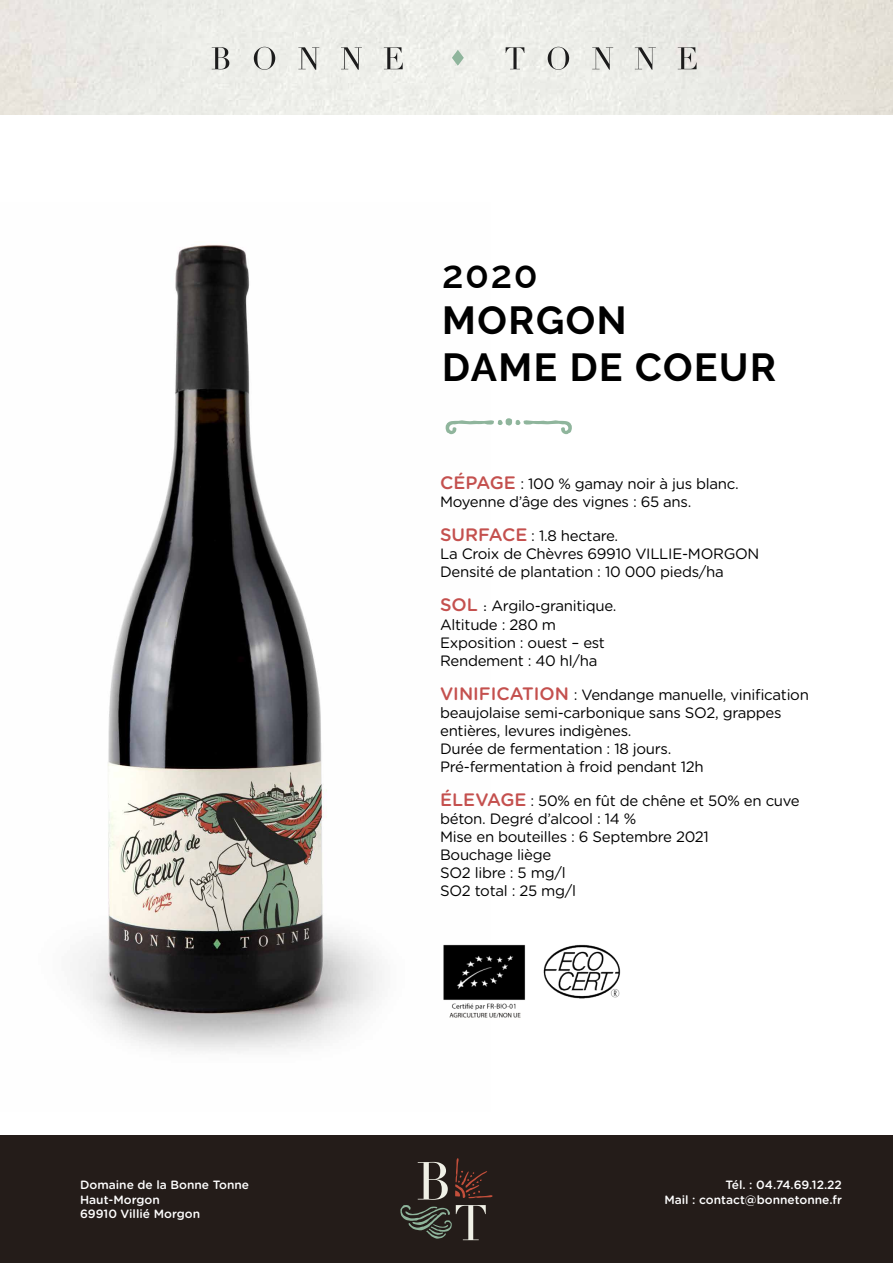
<style>
.page{position:relative;width:893px;height:1263px;background:#fff}
.page>*{position:absolute;margin:0;border:0;box-sizing:border-box;transform-origin:0 0}
.t1{font:700 39px/46.8px "Raleway";letter-spacing:.04em;color:#000}
.t2{font:600 39px "Raleway";color:#000}
.t3{font:15px/18px "Gotham Rounded";letter-spacing:-.02em;color:#000}
.t4{font:500 12px/14.4px "Gotham Rounded";color:#fff;text-align:right}
.s1{font-weight:500;font-size:18px;color:#c4504e}
.s2{font-family:"Cochin"}
</style>
<div class="page">
<div style="left:0;top:1135px;width:893px;height:128px;background:#241c19"></div>
<svg style="left:400px;top:1158px;width:93px;height:82px"></svg>
<img style="left:78px;top:245px;width:304px;height:808px">
<img style="left:0;top:0;width:893px;height:115px">
<svg style="left:452px;top:50px;width:12px;height:16px"></svg>
<svg style="left:212px;top:47px;width:17px;height:22px"></svg>
<svg style="left:254px;top:47px;width:21px;height:23px"></svg>
<svg style="left:298px;top:47px;width:21px;height:23px"></svg>
<svg style="left:341px;top:47px;width:21px;height:23px"></svg>
<svg style="left:384px;top:47px;width:19px;height:22px"></svg>
<svg style="left:506px;top:47px;width:18px;height:22px"></svg>
<svg style="left:548px;top:47px;width:21px;height:23px"></svg>
<svg style="left:592px;top:47px;width:21px;height:23px"></svg>
<svg style="left:635px;top:47px;width:21px;height:23px"></svg>
<svg style="left:678px;top:47px;width:18px;height:22px"></svg>
<img style="left:443px;top:944px;width:178px;height:74px">
<p class="t4" style="left:80px;top:1177px;width:171px;text-align:left">Domaine de la Bonne Tonne<br>Haut-Morgon<br>69910 Villié Morgon</p>
<h1 class="t2" style="left:442px;top:243px;width:97px">2020</h1>
<h1 class="t1" style="left:442px;top:297px;width:335px">MORGON<br>DAME DE COEUR</h1>
<p class="t3" style="left:440px;top:474px;width:300px"><span class="s1">CÉPAGE</span> : 100 % gamay noir à jus blanc.<br>Moyenne d’âge des vignes : 65 ans.</p>
<p class="t3" style="left:440px;top:526px;width:321px"><span class="s1">SURFACE</span> : 1.8 hectare.<br>La Croix de Chèvres 69910 VILLIE-MORGON<br>Densité de plantation : 10 000 pieds/ha</p>
<p class="t3" style="left:440px;top:596px;width:178px"><span class="s1">SOL</span> <span class="s2">:</span> Argilo-granitique.<br>Altitude : 280 m<br>Exposition : ouest – est<br>Rendement : 40 hl/ha</p>
<p class="t3" style="left:440px;top:685px;width:370px"><span class="s1">VINIFICATION</span> : Vendange manuelle, vinification beaujolaise semi-carbonique sans SO2, grappes entières, levures indigènes.<br>Durée de fermentation : 18 jours.<br>Pré-fermentation à froid pendant 12h</p>
<p class="t3" style="left:440px;top:791px;width:361px"><span class="s1">ÉLEVAGE</span> : 50% en fût de chêne et 50% en cuve béton. Degré d’alcool : 14 %<br>Mise en bouteilles : 6 Septembre 2021<br>Bouchage liège<br>SO2 libre : 5 mg/l<br>SO2 total : 25 mg/l</p>
<p class="t4" style="left:664px;top:1177px;width:179px">Tél. : 04.74.69.12.22<br>Mail : contact@bonnetonne.fr</p>
</div>
